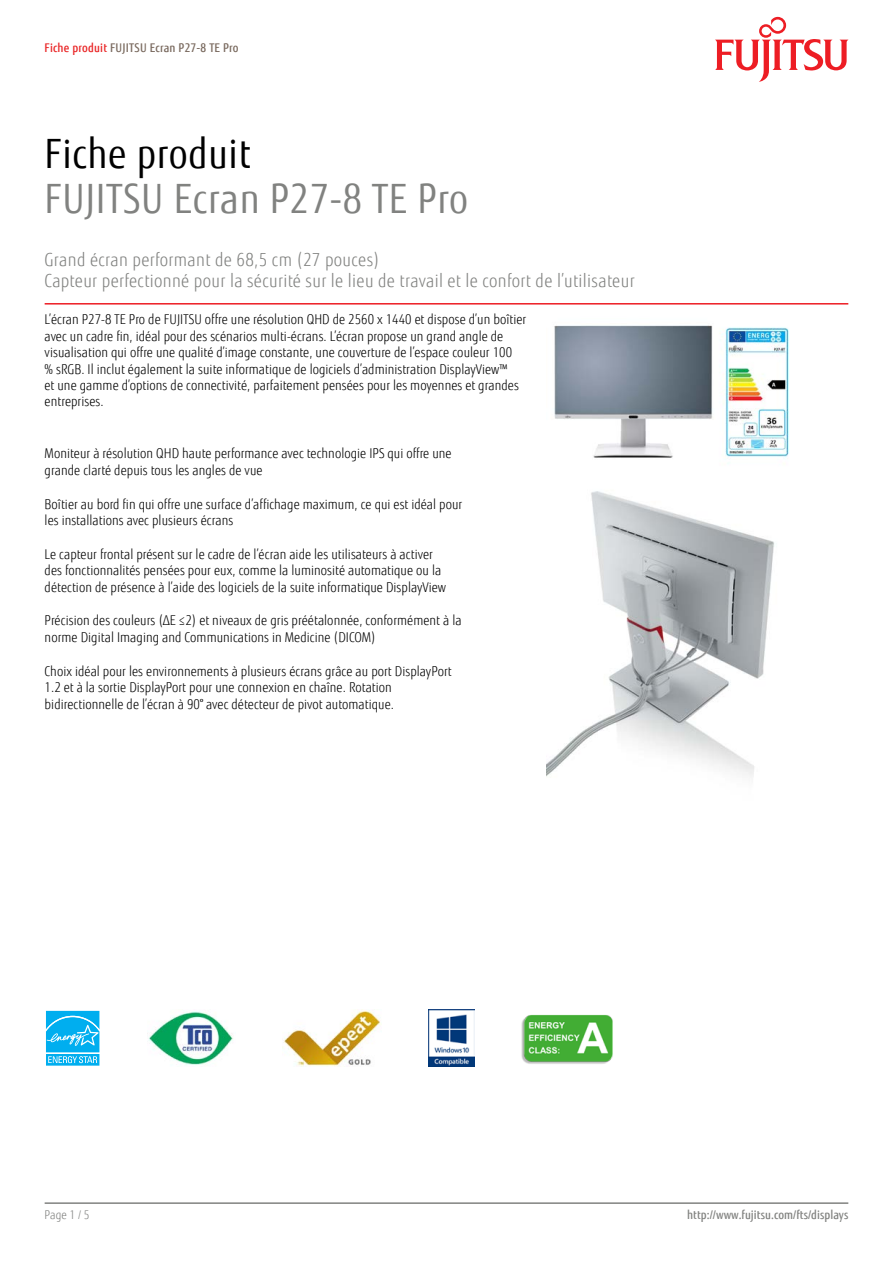
<style>
.page{position:relative;width:893px;height:1263px;background:#fff}
.page>*{position:absolute;margin:0;border:0;box-sizing:border-box;transform-origin:0 0}
.t1{font:40.5px "Fujitsu Sans";letter-spacing:.02em;color:#818280;scale:.9 1}
.t2{font:40.5px "Fujitsu Sans";letter-spacing:.02em;color:#000;scale:.9 1}
.t3{font:300 18px/21px "Fujitsu Sans";letter-spacing:.02em;color:#818280;scale:.9 1}
.t4{font:300 13.5px/16.5px "Fujitsu Sans";letter-spacing:.005em;color:#000;scale:.9 1}
.t5{font:500 12px "Fujitsu Sans";letter-spacing:.005em;color:#818280;scale:.9 1}
.t6{font:500 12px "Fujitsu Sans";letter-spacing:.02em;color:#79695e;scale:.9 1}
.t7{font:300 12px "Fujitsu Sans";color:#818280;scale:.9 1}
.s1{color:#e92425}
</style>
<div class="page">
<hr style="left:45px;top:1202px;width:803px;height:2px;background:#818280">
<hr style="left:45px;top:303px;width:803px;height:2px;background:#ed1d24">
<svg style="left:715px;top:17px;width:133px;height:65px"></svg>
<img style="left:554px;top:325px;width:235px;height:139px">
<img style="left:546px;top:491px;width:229px;height:286px">
<div style="left:45px;top:1009px;width:56px;height:45px;background:#def4fc"></div>
<svg style="left:45px;top:1011px;width:56px;height:55px"></svg>
<img style="left:149px;top:1011px;width:84px;height:54px">
<img style="left:282px;top:1009px;width:100px;height:58px">
<img style="left:428px;top:1009px;width:46px;height:58px">
<img style="left:521px;top:1014px;width:92px;height:50px">
<p class="t6" style="left:45px;top:40px;width:217px"><span class="s1">Fiche produit</span> FUJITSU Ecran P27-8 TE Pro</p>
<h1 class="t2" style="left:45px;top:130px;width:230px">Fiche produit</h1>
<h1 class="t1" style="left:45px;top:175px;width:472px">FUJITSU Ecran P27-8 TE Pro</h1>
<h2 class="t3" style="left:45px;top:249px;width:657px">Grand écran performant de 68,5 cm (27 pouces)<br>Capteur perfectionné pour la sécurité sur le lieu de travail et le confort de l’utilisateur</h2>
<p class="t4" style="left:45px;top:311px;width:537px">L’écran P27-8 TE Pro de FUJITSU offre une résolution QHD de 2560 x 1440 et dispose d’un boîtier avec un cadre fin, idéal pour des scénarios multi-écrans. L’écran propose un grand angle de visualisation qui offre une qualité d’image constante, une couverture de l’espace couleur 100<br>% sRGB. Il inclut également la suite informatique de logiciels d’administration DisplayView™<br>et une gamme d’options de connectivité, parfaitement pensées pour les moyennes et grandes entreprises.</p>
<p class="t4" style="left:45px;top:446px;width:454px">Moniteur à résolution QHD haute performance avec technologie IPS qui offre une grande clarté depuis tous les angles de vue</p>
<p class="t4" style="left:45px;top:496px;width:466px">Boîtier au bord fin qui offre une surface d’affichage maximum, ce qui est idéal pour les installations avec plusieurs écrans</p>
<p class="t4" style="left:45px;top:546px;width:448px">Le capteur frontal présent sur le cadre de l’écran aide les utilisateurs à activer des fonctionnalités pensées pour eux, comme la luminosité automatique ou la détection de présence à l’aide des logiciels de la suite informatique DisplayView</p>
<p class="t4" style="left:45px;top:613px;width:465px">Précision des couleurs (∆E ≤2) et niveaux de gris préétalonnée, conformément à la norme Digital Imaging and Communications in Medicine (DICOM)</p>
<p class="t4" style="left:45px;top:663px;width:454px">Choix idéal pour les environnements à plusieurs écrans grâce au port DisplayPort<br>1.2 et à la sortie DisplayPort pour une connexion en chaîne. Rotation bidirectionnelle de l’écran à 90° avec détecteur de pivot automatique.</p>
<p class="t7" style="left:45px;top:1208px;width:51px">Page 1 / 5</p>
<p class="t5" style="left:687px;top:1208px;width:181px">http://www.fujitsu.com/fts/displays</p>
</div>
